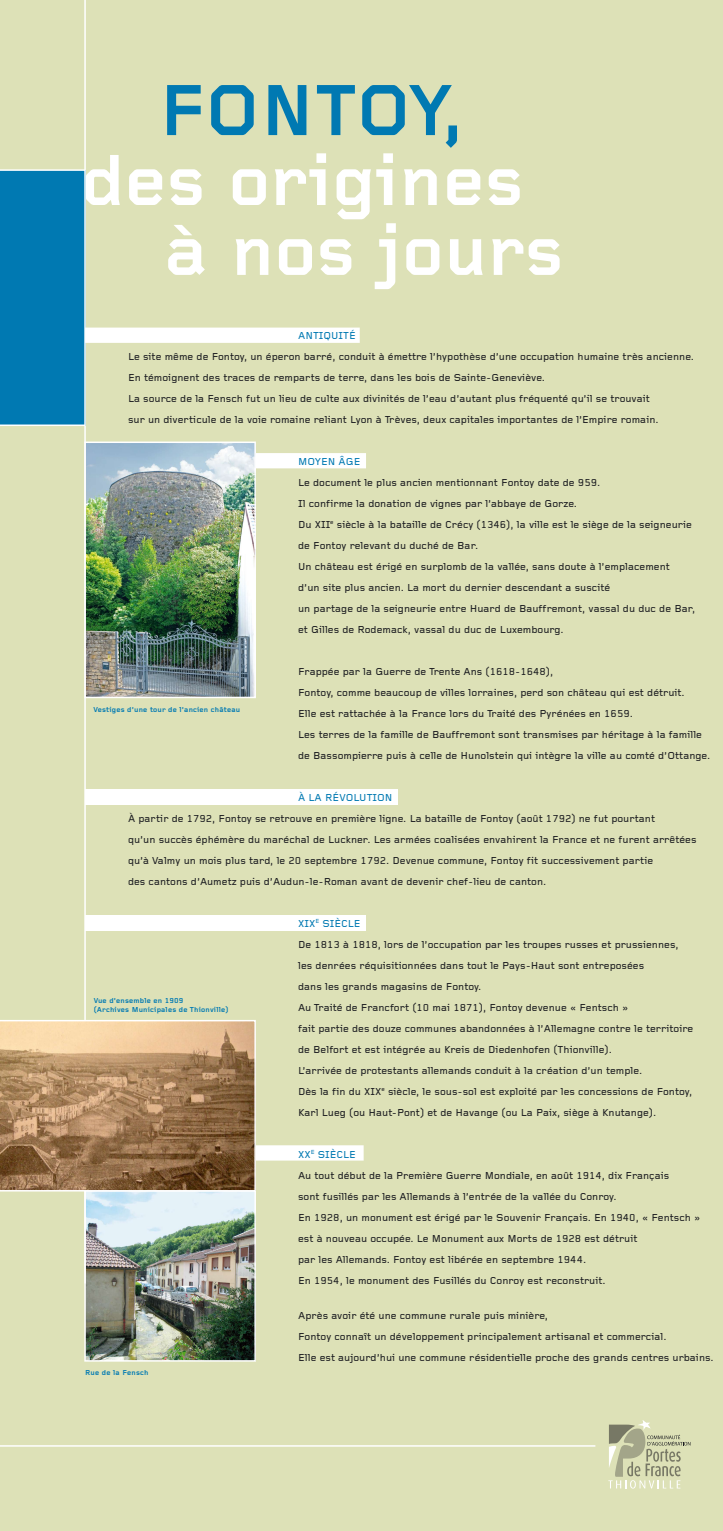
<style>
.page{position:relative;width:723px;height:1531px;background:#dde1b7}
.page>*{position:absolute;margin:0;border:0;box-sizing:border-box;transform-origin:0 0}
.t1{font:700 75px/69.9px "Foundry Gridnik";color:#fff}
.t2{font:700 75px "Foundry Gridnik";color:#0079b2}
.t3{font:500 10.5px/21px "Foundry Gridnik";color:#1b1c20}
.t4{font:500 10.5px "Foundry Gridnik";color:#0079b2}
.t5{font:700 7.5px/9px "Foundry Gridnik";letter-spacing:.02em;color:#0079b2}
.s1{color:#0079b2}
</style>
<div class="page">
<svg style="left:608px;top:1420px;width:82px;height:68px"></svg>
<hr style="left:0;top:1445px;width:595px;height:1px;background:#fff">
<div style="left:0;top:170px;width:85px;height:255px;background:#0079b2"></div>
<hr style="left:0;top:169px;width:85px;height:2px;background:#fff">
<hr style="left:0;top:424px;width:85px;height:2px;background:#fff">
<div style="left:85px;top:328px;width:275px;height:15px;background:#fff"></div>
<div style="left:85px;top:1145px;width:279px;height:15px;background:#fff"></div>
<div style="left:85px;top:453px;width:281px;height:15px;background:#fff"></div>
<div style="left:85px;top:789px;width:312px;height:16px;background:#fff"></div>
<div style="left:85px;top:915px;width:280px;height:15px;background:#fff"></div>
<img style="left:87px;top:444px;width:166px;height:251px">
<div style="left:84px;top:441px;width:172px;height:257px;border:2px solid #fff"></div>
<img style="left:87px;top:1193px;width:166px;height:165px">
<div style="left:84px;top:1190px;width:172px;height:171px;border:2px solid #fff"></div>
<hr style="left:84px;top:0;width:2px;height:1283px;background:#fff">
<svg style="left:0;top:1020px;width:256px;height:171px;background:#ab8761"></svg>
<h1 class="t2" style="left:159px;top:69px;width:307px">FONTOY,</h1>
<h1 class="t1" style="left:165px;top:149px;width:400px;text-indent:-84px">des origines à nos jours</h1>
<p class="t4" style="left:298px;top:329px;width:59px">ANTIQUITÉ</p>
<p class="t3" style="left:128px;top:346px;width:567px">Le site même de Fontoy, un éperon barré, conduit à émettre l’hypothèse d’une occupation humaine très ancienne.<br>En témoignent des traces de remparts de terre, dans les bois de Sainte-Geneviève.<br>La source de la Fensch fut un lieu de culte aux divinités de l’eau d’autant plus fréquenté qu’il se trouvait<br>sur un diverticule de la voie romaine reliant Lyon à Trèves, deux capitales importantes de l’Empire romain.</p>
<p class="t4" style="left:298px;top:455px;width:64px">MOYEN ÂGE</p>
<p class="t3" style="left:298px;top:472px;width:399px">Le document le plus ancien mentionnant Fontoy date de 959.<br>Il confirme la donation de vignes par l’abbaye de Gorze.<br>Du XII<sup>e</sup> siècle à la bataille de Crécy (1346), la ville est le siège de la seigneurie de Fontoy relevant du duché de Bar.<br>Un château est érigé en surplomb de la vallée, sans doute à l’emplacement<br>d’un site plus ancien. La mort du dernier descendant a suscité<br>un partage de la seigneurie entre Huard de Bauffremont, vassal du duc de Bar, et Gilles de Rodemack, vassal du duc de Luxembourg.</p>
<p class="t3" style="left:298px;top:661px;width:414px">Frappée par la Guerre de Trente Ans (1618-1648),<br>Fontoy, comme beaucoup de villes lorraines, perd son château qui est détruit.<br>Elle est rattachée à la France lors du Traité des Pyrénées en 1659.<br>Les terres de la famille de Bauffremont sont transmises par héritage à la famille de Bassompierre puis à celle de Hunolstein qui intègre la ville au comté d’Ottange.</p>
<p class="t4" style="left:298px;top:791px;width:96px">À LA RÉVOLUTION</p>
<p class="t3" style="left:128px;top:808px;width:570px">À partir de 1792, Fontoy se retrouve en première ligne. La bataille de Fontoy (août 1792) ne fut pourtant<br>qu’un succès éphémère du maréchal de Luckner. Les armées coalisées envahirent la France et ne furent arrêtées qu’à Valmy un mois plus tard, le 20 septembre 1792. Devenue commune, Fontoy fit successivement partie<br>des cantons d’Aumetz puis d’Audun-le-Roman avant de devenir chef-lieu de canton.</p>
<p class="t3" style="left:298px;top:913px;width:397px"><span class="s1">XIX</span><sup>E</sup> <span class="s1">SIÈCLE<br></span>De 1813 à 1818, lors de l’occupation par les troupes russes et prussiennes, les denrées réquisitionnées dans tout le Pays-Haut sont entreposées<br>dans les grands magasins de Fontoy.<br>Au Traité de Francfort (10 mai 1871), Fontoy devenue « Fentsch »<br>fait partie des douze communes abandonnées à l’Allemagne contre le territoire de Belfort et est intégrée au Kreis de Diedenhofen (Thionville).<br>L’arrivée de protestants allemands conduit à la création d’un temple.<br>Dès la fin du XIX<sup>e</sup> siècle, le sous-sol est exploité par les concessions de Fontoy, Karl Lueg (ou Haut-Pont) et de Havange (ou La Paix, siège à Knutange).</p>
<p class="t3" style="left:298px;top:1144px;width:404px"><span class="s1">XX</span><sup>E</sup> <span class="s1">SIÈCLE<br></span>Au tout début de la Première Guerre Mondiale, en août 1914, dix Français<br>sont fusillés par les Allemands à l’entrée de la vallée du Conroy.<br>En 1928, un monument est érigé par le Souvenir Français. En 1940, « Fentsch » est à nouveau occupée. Le Monument aux Morts de 1928 est détruit<br>par les Allemands. Fontoy est libérée en septembre 1944.<br>En 1954, le monument des Fusillés du Conroy est reconstruit.</p>
<p class="t3" style="left:298px;top:1305px;width:417px">Après avoir été une commune rurale puis minière,<br>Fontoy connaît un développement principalement artisanal et commercial.<br>Elle est aujourd’hui une commune résidentielle proche des grands centres urbains.</p>
<p class="t5" style="left:94px;top:705px;width:148px">Vestiges d’une tour de l’ancien château</p>
<p class="t5" style="left:94px;top:996px;width:136px">Vue d’ensemble en 1909<br>(Archives Municipales de Thionville)</p>
<p class="t5" style="left:85px;top:1368px;width:65px">Rue de la Fensch</p>
</div>
